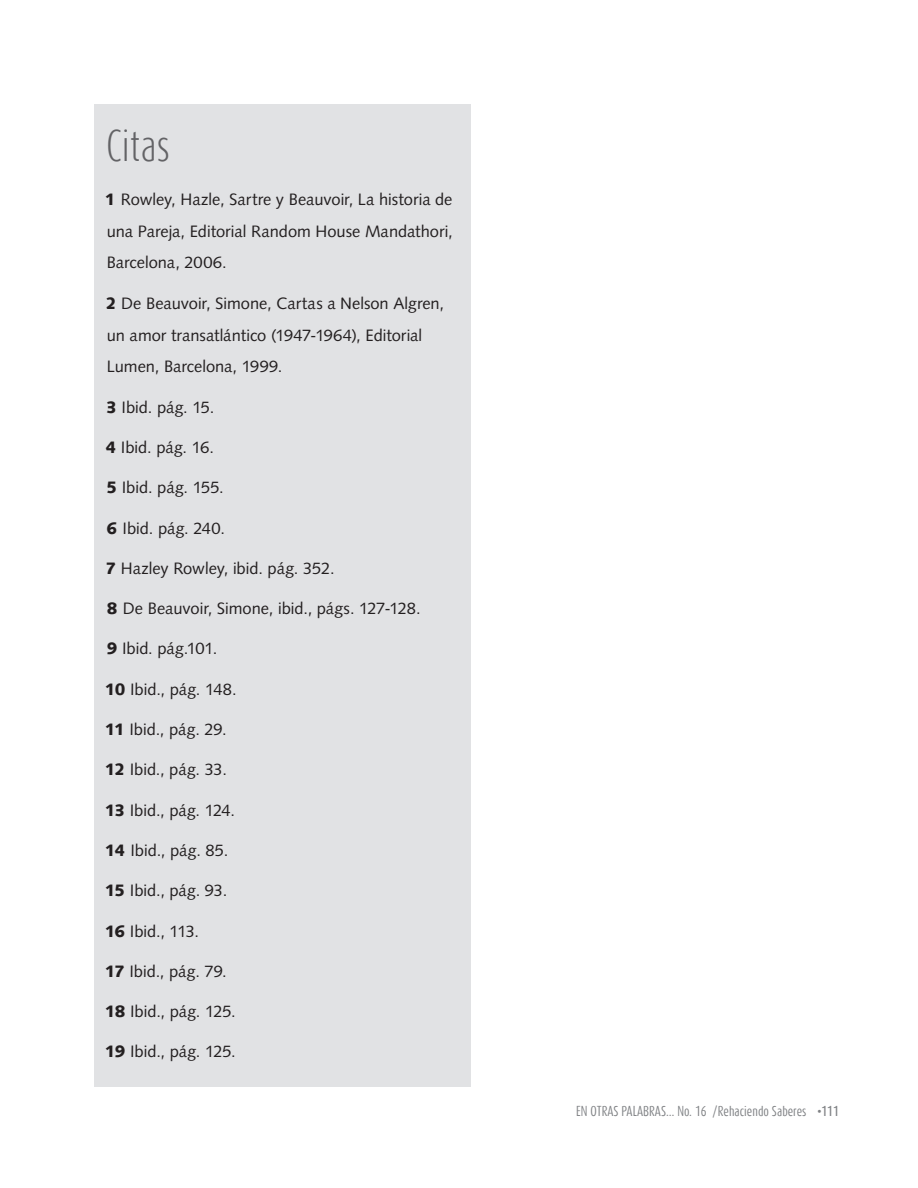
<style>
.page{position:relative;width:918px;height:1188px;background:#fff}
.page>*{position:absolute;margin:0;border:0;box-sizing:border-box;transform-origin:0 0}
.titu_autor_y_cita{font:300 37.5px "Dax Compact";color:#636366}
.citas_pie{font:16.5px/31.8px "Syntax LT Std";color:#231f20;text-align:justify}
.t1{font:12px "Dax Compact";color:#808285}
.s1{font-weight:900}
.s2{font-weight:500}
</style>
<div class="page">
<div style="left:94px;top:104px;width:376px;height:982px;background:#e1e2e4"></div>
<p class="titu_autor_y_cita" style="left:106px;top:122px;width:66px">Citas</p>
<p class="citas_pie" style="left:105px;top:183px;width:350px"><span class="s1">1</span> Rowley, Hazle, Sartre y Beauvoir, La historia de una Pareja, Editorial Random House Mandathori, Barcelona, 2006.</p>
<p class="citas_pie" style="left:106px;top:287px;width:340px;text-align:left"><span class="s1">2</span> De Beauvoir, Simone, Cartas a Nelson Algren, un amor transatlántico (1947-1964), Editorial<br>Lumen, Barcelona, 1999.</p>
<p class="citas_pie" style="left:106px;top:391px;width:110px"><span class="s1">3</span> Ibid. pág. 15.</p>
<p class="citas_pie" style="left:106px;top:431px;width:110px"><span class="s1">4</span> Ibid. pág. 16.</p>
<p class="citas_pie" style="left:107px;top:472px;width:119px"><span class="s1">5</span> Ibid. pág. 155.</p>
<p class="citas_pie" style="left:107px;top:512px;width:120px"><span class="s1">6</span> Ibid. pág. 240.</p>
<p class="citas_pie" style="left:106px;top:552px;width:230px"><span class="s1">7</span> Hazley Rowley, ibid. pág. 352.</p>
<p class="citas_pie" style="left:107px;top:593px;width:315px"><span class="s1">8</span> De Beauvoir, Simone, ibid., págs. 127-128.</p>
<p class="citas_pie" style="left:107px;top:633px;width:112px"><span class="s1">9</span> Ibid. pág.101.</p>
<p class="citas_pie" style="left:105px;top:673px;width:134px"><span class="s1">10</span> Ibid., pág. 148.</p>
<p class="citas_pie" style="left:105px;top:714px;width:123px"><span class="s1">11</span> Ibid., pág. 29.</p>
<p class="citas_pie" style="left:105px;top:754px;width:124px"><span class="s1">12</span> Ibid., pág. 33.</p>
<p class="citas_pie" style="left:105px;top:794px;width:132px"><span class="s1">13</span> Ibid., pág. 124.</p>
<p class="citas_pie" style="left:105px;top:834px;width:125px"><span class="s1">14</span> Ibid., pág. 85.</p>
<p class="citas_pie" style="left:105px;top:875px;width:124px"><span class="s1">15</span> Ibid., pág. 93.</p>
<p class="citas_pie" style="left:105px;top:915px;width:96px"><span class="s1">16</span> Ibid., 113.</p>
<p class="citas_pie" style="left:105px;top:955px;width:124px"><span class="s1">17</span> Ibid., pág. 79.</p>
<p class="citas_pie" style="left:105px;top:996px;width:133px"><span class="s1">18</span> Ibid., pág. 125.</p>
<p class="citas_pie" style="left:105px;top:1036px;width:133px"><span class="s1">19</span> Ibid., pág. 125.</p>
<p class="t1" style="left:576px;top:1104px;width:264px">EN OTRAS PALABRAS… No. 16 /Rehaciendo Saberes <span class="s2">•111</span></p>
</div>
